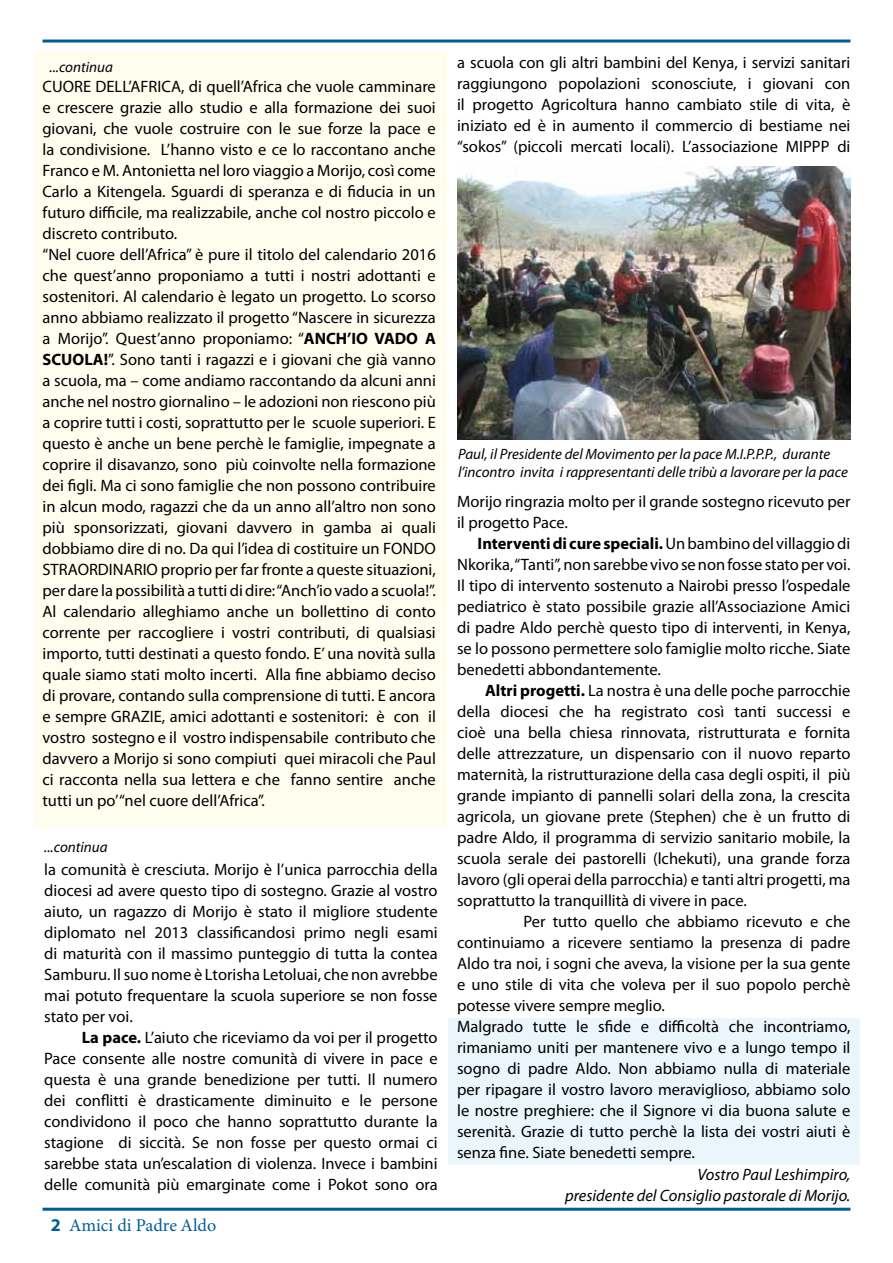
<style>
.page{position:relative;width:893px;height:1263px;background:#fff}
.page>*{position:absolute;margin:0;border:0;box-sizing:border-box;transform-origin:0 0}
.t1{font:18px "Minion Pro";color:#005d9b}
.t2{font:16.5px/21px "Myriad Pro";color:#000;text-align:justify}
.t3{font:italic 16.5px/21px "Myriad Pro";color:#000;text-align:right}
.t4{font:italic 15px/18px "Myriad Pro";color:#000}
.s1{font-weight:700}
.s2{font-family:"Myriad Pro";font-weight:700}
</style>
<div class="page">
<hr style="left:43px;top:40px;width:807px;height:3px;background:#005d9b">
<hr style="left:43px;top:1208px;width:807px;height:3px;background:#005d9b">
<div style="left:449px;top:1018px;width:411px;height:147px;background:#ebf6fc"></div>
<div style="left:35px;top:52px;width:411px;height:775px;background:#fffdee"></div>
<img style="left:457px;top:167px;width:393px;height:272px">
<p class="t4" style="left:50px;top:58px;width:65px">...continua</p>
<p class="t2" style="left:43px;top:76px;width:395px;text-align:left">CUORE DELL’AFRICA, di quell’Africa che vuole camminare e crescere grazie allo studio e alla formazione dei suoi giovani, che vuole costruire con le sue forze la pace e la condivisione. L’hanno visto e ce lo raccontano anche Franco e M. Antonietta nel loro viaggio a Morijo, così come Carlo a Kitengela. Sguardi di speranza e di fiducia in un futuro difficile, ma realizzabile, anche col nostro piccolo e discreto contributo.<br>“Nel cuore dell’Africa” è pure il titolo del calendario 2016 che quest’anno proponiamo a tutti i nostri adottanti e sostenitori. Al calendario è legato un progetto. Lo scorso anno abbiamo realizzato il progetto “Nascere in sicurezza a Morijo”. Quest’anno proponiamo: “<span class="s1">ANCH’IO VADO A SCUOLA!</span>”. Sono tanti i ragazzi e i giovani che già vanno a scuola, ma – come andiamo raccontando da alcuni anni anche nel nostro giornalino – le adozioni non riescono più a coprire tutti i costi, soprattutto per le scuole superiori. E questo è anche un bene perchè le famiglie, impegnate a coprire il disavanzo, sono più coinvolte nella formazione dei figli. Ma ci sono famiglie che non possono contribuire in alcun modo, ragazzi che da un anno all’altro non sono più sponsorizzati, giovani davvero in gamba ai quali dobbiamo dire di no. Da qui l’idea di costituire un FONDO STRAORDINARIO proprio per far fronte a queste situazioni, per dare la possibilità a tutti di dire: “Anch’io vado a scuola!”.<br>Al calendario alleghiamo anche un bollettino di conto corrente per raccogliere i vostri contributi, di qualsiasi importo, tutti destinati a questo fondo. E’ una novità sulla quale siamo stati molto incerti. Alla fine abbiamo deciso di provare, contando sulla comprensione di tutti. E ancora e sempre GRAZIE, amici adottanti e sostenitori: è con il vostro sostegno e il vostro indispensabile contributo che davvero a Morijo si sono compiuti quei miracoli che Paul ci racconta nella sua lettera e che fanno sentire anche tutti un po’“nel cuore dell’Africa”.</p>
<p class="t4" style="left:44px;top:838px;width:65px">...continua</p>
<p class="t2" style="left:44px;top:858px;width:395px">la comunità è cresciuta. Morijo è l’unica parrocchia della diocesi ad avere questo tipo di sostegno. Grazie al vostro aiuto, un ragazzo di Morijo è stato il migliore studente diplomato nel 2013 classificandosi primo negli esami di maturità con il massimo punteggio di tutta la contea Samburu. Il suo nome è Ltorisha Letoluai, che non avrebbe mai potuto frequentare la scuola superiore se non fosse stato per voi.</p>
<p class="t2" style="left:44px;top:1026px;width:395px;text-indent:37px"><span class="s1">La pace.</span> L’aiuto che riceviamo da voi per il progetto Pace consente alle nostre comunità di vivere in pace e questa è una grande benedizione per tutti. Il numero dei conflitti è drasticamente diminuito e le persone condividono il poco che hanno soprattutto durante la stagione di siccità. Se non fosse per questo ormai ci sarebbe stata un’escalation di violenza. Invece i bambini delle comunità più emarginate come i Pokot sono ora</p>
<p class="t1" style="left:51px;top:1215px;width:167px"><span class="s2">2</span> Amici di Padre Aldo</p>
<p class="t2" style="left:457px;top:51px;width:395px">a scuola con gli altri bambini del Kenya, i servizi sanitari raggiungono popolazioni sconosciute, i giovani con il progetto Agricoltura hanno cambiato stile di vita, è iniziato ed è in aumento il commercio di bestiame nei “sokos” (piccoli mercati locali). L’associazione MIPPP di</p>
<p class="t4" style="left:458px;top:444px;width:391px">Paul, il Presidente del Movimento per la pace M.I.P.P.P., durante l’incontro invita i rappresentanti delle tribù a lavorare per la pace</p>
<p class="t2" style="left:457px;top:491px;width:395px">Morijo ringrazia molto per il grande sostegno ricevuto per il progetto Pace.</p>
<p class="t2" style="left:457px;top:533px;width:395px;text-indent:20px"><span class="s1">Interventi di cure speciali.</span> Un bambino del villaggio di Nkorika, “Tanti”, non sarebbe vivo se non fosse stato per voi.<br>Il tipo di intervento sostenuto a Nairobi presso l’ospedale pediatrico è stato possibile grazie all’Associazione Amici di padre Aldo perchè questo tipo di interventi, in Kenya, se lo possono permettere solo famiglie molto ricche. Siate benedetti abbondantemente.</p>
<p class="t2" style="left:485px;top:680px;width:367px"><span class="s1">Altri progetti.</span> La nostra è una delle poche parrocchie</p>
<p class="t2" style="left:457px;top:701px;width:395px">della diocesi che ha registrato così tanti successi e</p>
<p class="t2" style="left:457px;top:722px;width:395px">cioè una bella chiesa rinnovata, ristrutturata e fornita</p>
<p class="t2" style="left:457px;top:743px;width:395px">delle attrezzature, un dispensario con il nuovo reparto</p>
<p class="t2" style="left:457px;top:764px;width:395px">maternità, la ristrutturazione della casa degli ospiti, il più</p>
<p class="t2" style="left:457px;top:785px;width:395px">grande impianto di pannelli solari della zona, la crescita</p>
<p class="t2" style="left:457px;top:806px;width:395px">agricola, un giovane prete (Stephen) che è un frutto di</p>
<p class="t2" style="left:457px;top:827px;width:395px">padre Aldo, il programma di servizio sanitario mobile, la</p>
<p class="t2" style="left:457px;top:848px;width:395px">scuola serale dei pastorelli (lchekuti), una grande forza</p>
<p class="t2" style="left:457px;top:869px;width:395px">lavoro (gli operai della parrocchia) e tanti altri progetti, ma</p>
<p class="t2" style="left:457px;top:890px;width:291px">soprattutto la tranquillità di vivere in pace.</p>
<p class="t2" style="left:523px;top:911px;width:329px">Per tutto quello che abbiamo ricevuto e che</p>
<p class="t2" style="left:457px;top:932px;width:395px">continuiamo a ricevere sentiamo la presenza di padre</p>
<p class="t2" style="left:457px;top:953px;width:395px">Aldo tra noi, i sogni che aveva, la visione per la sua gente</p>
<p class="t2" style="left:457px;top:974px;width:395px">e uno stile di vita che voleva per il suo popolo perchè</p>
<p class="t2" style="left:457px;top:995px;width:209px">potesse vivere sempre meglio.</p>
<p class="t2" style="left:457px;top:1016px;width:395px">Malgrado tutte le sfide e difficoltà che incontriamo,</p>
<p class="t2" style="left:457px;top:1037px;width:395px">rimaniamo uniti per mantenere vivo e a lungo tempo il</p>
<p class="t2" style="left:457px;top:1058px;width:395px">sogno di padre Aldo. Non abbiamo nulla di materiale</p>
<p class="t2" style="left:457px;top:1079px;width:395px">per ripagare il vostro lavoro meraviglioso, abbiamo solo</p>
<p class="t2" style="left:457px;top:1100px;width:395px">le nostre preghiere: che il Signore vi dia buona salute e</p>
<p class="t2" style="left:457px;top:1121px;width:395px">serenità. Grazie di tutto perchè la lista dei vostri aiuti è</p>
<p class="t2" style="left:457px;top:1142px;width:239px">senza fine. Siate benedetti sempre.</p>
<p class="t3" style="left:565px;top:1163px;width:287px">Vostro Paul Leshimpiro,<br>presidente del Consiglio pastorale di Morijo.</p>
</div>
